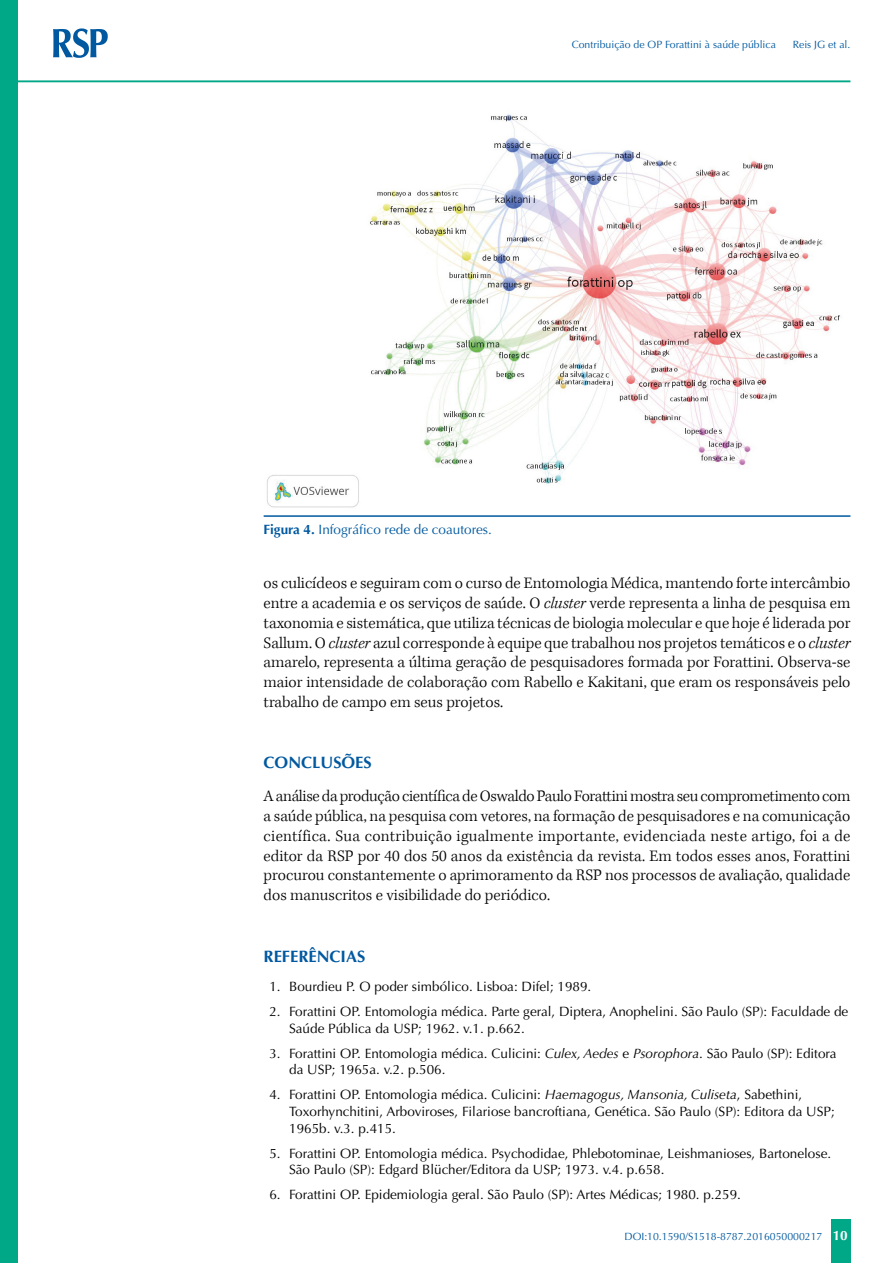
<style>
.page{position:relative;width:893px;height:1263px;background:#fff}
.page>*{position:absolute;margin:0;border:0;box-sizing:border-box;transform-origin:0 0}
.t1{font:300 16.5px/19.8px "Kepler Std";color:#000;text-align:justify}
.t2{font:700 16.5px "Optima";color:#0059a0}
.t3{font:13.5px/16.6px "Optima";color:#000}
.t4{font:13.5px "Optima";color:#0059a0}
.t5{font:700 13.5px "Optima";color:#fff}
.t6{font:10.5px "Optima";color:#0059a0}
.s1{font-weight:700}
.s2{font-style:italic}
</style>
<div class="page">
<div style="left:831px;top:1220px;width:20px;height:43px;background:#00a887"></div>
<div style="left:0;top:0;width:18px;height:1263px;background:#00a887"></div>
<svg style="left:53px;top:28px;width:55px;height:30px"></svg>
<hr style="left:18px;top:80px;width:832px;height:2px;background:#00a887">
<hr style="left:264px;top:515px;width:586px;height:2px;background:#0059a0">
<img style="left:267px;top:114px;width:573px;height:394px">
<p class="t6" style="left:572px;top:38px;width:206px">Contribuição de OP Forattini à saúde pública</p>
<p class="t6" style="left:793px;top:38px;width:59px">Reis JG et al.</p>
<p class="t4" style="left:264px;top:521px;width:230px"><span class="s1">Figura 4.</span> Infográfico rede de coautores.</p>
<p class="t1" style="left:264px;top:573px;width:588px">os culicídeos e seguiram com o curso de Entomologia Médica, mantendo forte intercâmbio entre a academia e os serviços de saúde. O <span class="s2">cluster</span> verde representa a linha de pesquisa em taxonomia e sistemática, que utiliza técnicas de biologia molecular e que hoje é liderada por Sallum. O <span class="s2">cluster</span> azul corresponde à equipe que trabalhou nos projetos temáticos e o <span class="s2">cluster </span>amarelo, representa a última geração de pesquisadores formada por Forattini. Observa-se maior intensidade de colaboração com Rabello e Kakitani, que eram os responsáveis pelo trabalho de campo em seus projetos.</p>
<p class="t2" style="left:264px;top:753px;width:110px">CONCLUSÕES</p>
<p class="t1" style="left:264px;top:787px;width:588px">A análise da produção científica de Oswaldo Paulo Forattini mostra seu comprometimento com a saúde pública, na pesquisa com vetores, na formação de pesquisadores e na comunicação científica. Sua contribuição igualmente importante, evidenciada neste artigo, foi a de editor da RSP por 40 dos 50 anos da existência da revista. Em todos esses anos, Forattini procurou constantemente o aprimoramento da RSP nos processos de avaliação, qualidade dos manuscritos e visibilidade do periódico.</p>
<p class="t2" style="left:264px;top:946px;width:103px">REFERÊNCIAS</p>
<p class="t3" style="left:269px;top:978px;width:323px">1. Bourdieu P. O poder simbólico. Lisboa: Difel; 1989.</p>
<p class="t3" style="left:289px;top:1003px;width:561px;text-indent:-20px">2. Forattini OP. Entomologia médica. Parte geral, Diptera, Anophelini. São Paulo (SP): Faculdade de<br>Saúde Pública da USP; 1962. v.1. p.662.</p>
<p class="t3" style="left:289px;top:1045px;width:549px;text-indent:-20px">3. Forattini OP. Entomologia médica. Culicini: <span class="s2">Culex, Aedes</span> e <span class="s2">Psorophora</span>. São Paulo (SP): Editora da USP; 1965a. v.2. p.506.</p>
<p class="t3" style="left:289px;top:1087px;width:547px;text-indent:-20px">4. Forattini OP. Entomologia médica. Culicini: <span class="s2">Haemagogus, Mansonia, Culiseta</span>, Sabethini,<br>Toxorhynchitini, Arboviroses, Filariose bancroftiana, Genética. São Paulo (SP): Editora da USP;<br>1965b. v.3. p.415.</p>
<p class="t3" style="left:289px;top:1145px;width:543px;text-indent:-20px">5. Forattini OP. Entomologia médica. Psychodidae, Phlebotominae, Leishmanioses, Bartonelose.<br>São Paulo (SP): Edgard Blücher/Editora da USP; 1973. v.4. p.658.</p>
<p class="t3" style="left:269px;top:1186px;width:473px">6. Forattini OP. Epidemiologia geral. São Paulo (SP): Artes Médicas; 1980. p.259.</p>
<p class="t6" style="left:624px;top:1230px;width:199px">DOI:10.1590/S1518-8787.2016050000217</p>
<p class="t5" style="left:833px;top:1227px;width:16px">10</p>
</div>
